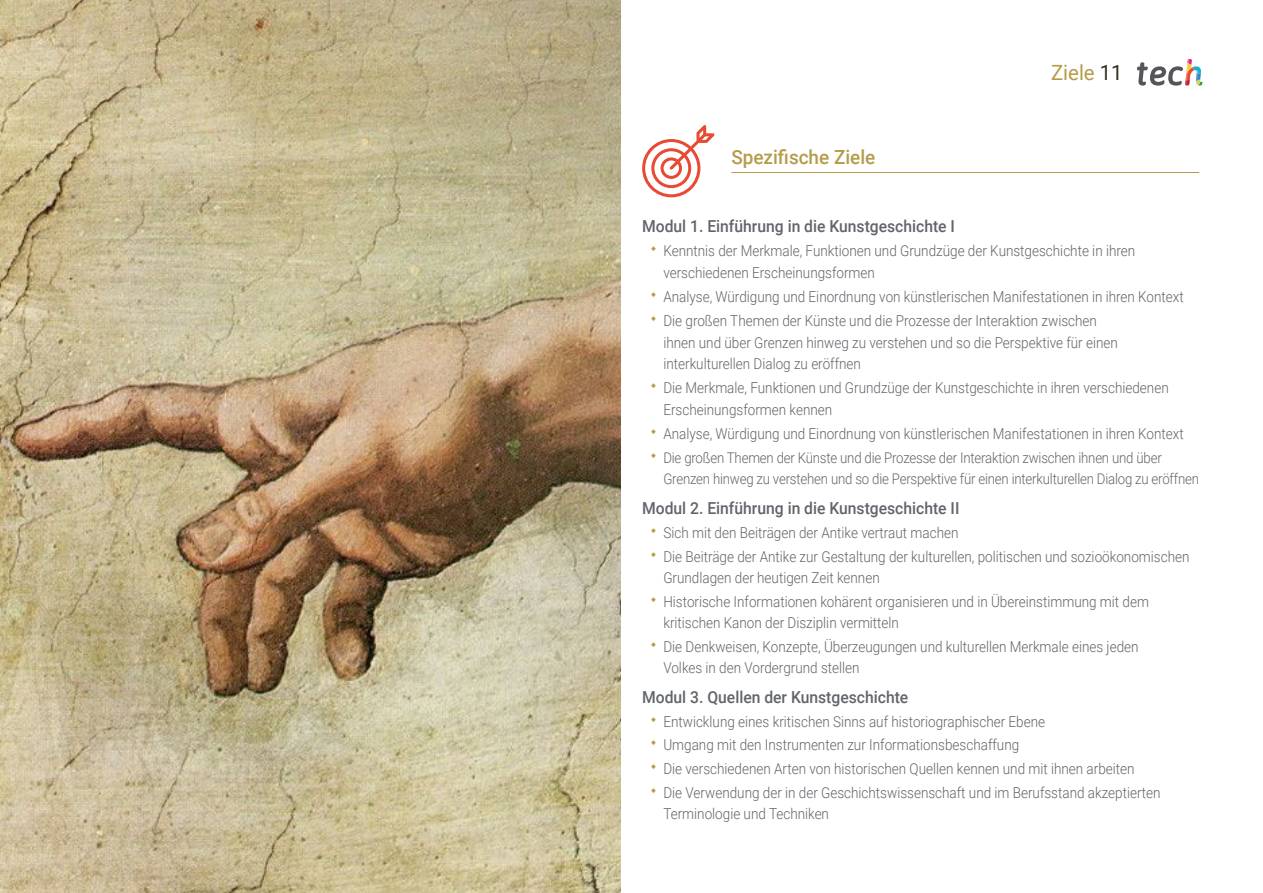
<style>
.page{position:relative;width:1263px;height:893px;background:#fff}
.page>*{position:absolute;margin:0;border:0;box-sizing:border-box;transform-origin:0 0}
.t1{font:21px "Roboto";color:#b49c4b}
.t2{font:500 19.5px "Roboto";color:#b49c4b}
.t3{font:500 16.5px "Roboto";color:#61646a;scale:.95 1}
.t4{font:300 15px/23.5px "Roboto";color:#61646a;scale:.9 1}
.t5{font:300 14.7px/21.8px "Roboto";letter-spacing:-.015em;color:#61646a;scale:.9 1}
.s1{color:#312e20}
</style>
<div class="page">
<hr style="left:731px;top:172px;width:468px;height:1px;background:#b49c4b">
<svg style="left:642px;top:125px;width:72px;height:72px"></svg>
<img style="left:0;top:0;width:621px;height:893px">
<svg style="left:1137px;top:59px;width:65px;height:27px"></svg>
<h2 class="t2" style="left:731px;top:144px;width:145px">Spezifische Ziele</h2>
<h1 class="t1" style="left:1051px;top:57px;width:73px">Ziele <span class="s1">11</span></h1>
<p class="t3" style="left:642px;top:215px;width:331px">Modul 1. Einführung in die Kunstgeschichte I</p>
<p class="t4" style="left:663px;top:240px;width:526px;line-height:21.8px">Kenntnis der Merkmale, Funktionen und Grundzüge der Kunstgeschichte in ihren verschiedenen Erscheinungsformen</p>
<p class="t4" style="left:663px;top:284px;width:580px">Analyse, Würdigung und Einordnung von künstlerischen Manifestationen in ihren Kontext<br>Die großen Themen der Künste und die Prozesse der Interaktion zwischen</p>
<p class="t4" style="left:663px;top:331px;width:506px;line-height:21.8px">ihnen und über Grenzen hinweg zu verstehen und so die Perspektive für einen interkulturellen Dialog zu eröffnen</p>
<p class="t4" style="left:663px;top:376px;width:563px;line-height:21.8px">Die Merkmale, Funktionen und Grundzüge der Kunstgeschichte in ihren verschiedenen<br>Erscheinungsformen kennen</p>
<p class="t4" style="left:663px;top:421px;width:580px">Analyse, Würdigung und Einordnung von künstlerischen Manifestationen in ihren Kontext</p>
<p class="t5" style="left:663px;top:446px;width:597px">Die großen Themen der Künste und die Prozesse der Interaktion zwischen ihnen und über<br>Grenzen hinweg zu verstehen und so die Perspektive für einen interkulturellen Dialog zu eröffnen</p>
<p class="t3" style="left:642px;top:497px;width:336px">Modul 2. Einführung in die Kunstgeschichte II</p>
<p class="t4" style="left:663px;top:520px;width:586px">Sich mit den Beiträgen der Antike vertraut machen<br>Die Beiträge der Antike zur Gestaltung der kulturellen, politischen und sozioökonomischen</p>
<p class="t4" style="left:663px;top:565px;width:541px">Grundlagen der heutigen Zeit kennen<br>Historische Informationen kohärent organisieren und in Übereinstimmung mit dem</p>
<p class="t4" style="left:663px;top:610px;width:529px">kritischen Kanon der Disziplin vermitteln<br>Die Denkweisen, Konzepte, Überzeugungen und kulturellen Merkmale eines jeden</p>
<p class="t4" style="left:663px;top:656px;width:219px">Volkes in den Vordergrund stellen</p>
<p class="t3" style="left:642px;top:686px;width:282px">Modul 3. Quellen der Kunstgeschichte</p>
<p class="t4" style="left:663px;top:709px;width:554px">Entwicklung eines kritischen Sinns auf historiographischer Ebene<br>Umgang mit den Instrumenten zur Informationsbeschaffung<br>Die verschiedenen Arten von historischen Quellen kennen und mit ihnen arbeiten<br>Die Verwendung der in der Geschichtswissenschaft und im Berufsstand akzeptierten</p>
<p class="t4" style="left:663px;top:801px;width:186px">Terminologie und Techniken</p>
</div>
